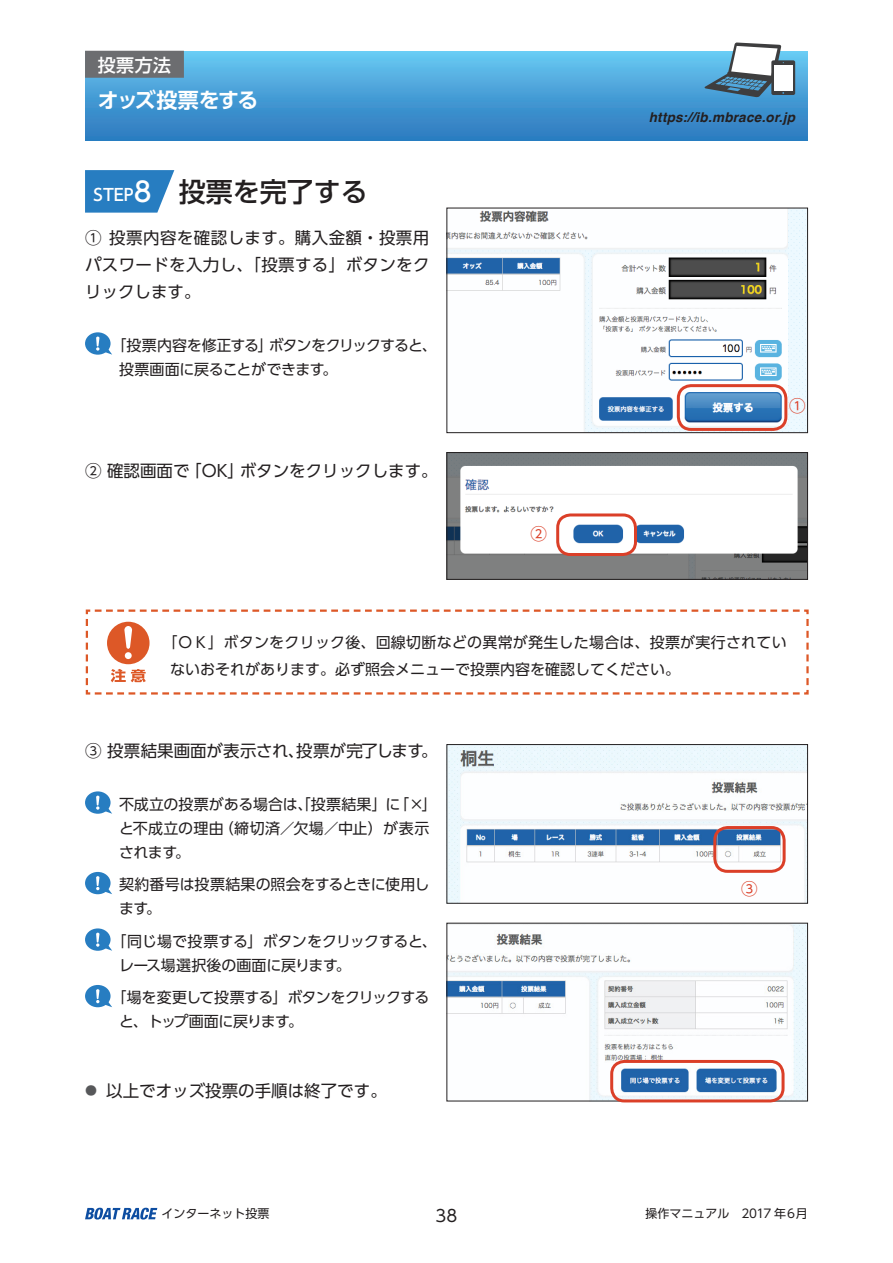
<style>
.page{position:relative;width:893px;height:1263px;background:#fff}
.page>*{position:absolute;margin:0;border:0;box-sizing:border-box;transform-origin:0 0}
.t1{font:500 27px "UD Shin Go Pro";color:#231f20}
.t2{font:700 21px "UD Shin Go Pro De";letter-spacing:-.075em;color:#fff}
.t3{font:500 18px "UD Shin Go Pro";color:#fff}
.t4{font:16.5px/27px "UD Shin Go Pro";color:#231f20;text-align:justify}
.t5{font:16.5px "UD Shin Go Pro";color:#db3f28}
.t6{font:15px/24px "UD Shin Go Pro";color:#231f20}
.t7{font:15px/24px "UD Shin Go Pro";letter-spacing:-.035em;color:#231f20}
.t8{font:15px/24px "UD Shin Go Pro";letter-spacing:-.02em;color:#231f20}
.t9{font:15px/24px "UD Shin Go Pro";letter-spacing:-.04em;color:#231f20}
.t10{font:italic 700 13.5px "Helvetica";letter-spacing:.02em;color:#231f20}
.t11{font:12px "UD Shin Go Pro";color:#231f20}
.s1{font-size:16.5px;color:#fff}
.s2{color:#fff}
.s3{font-family:"Hira Kaku Pro W3";font-size:12px;color:#57585a}
</style>
<div class="page">
<div style="left:85px;top:51px;width:723px;height:89px;background:linear-gradient(to bottom,#68c9f2,#2a77bd)"></div>
<svg style="left:704px;top:42px;width:91px;height:55px"></svg>
<div style="left:774px;top:65px;width:18px;height:25px;background:#fff"></div>
<svg style="left:85px;top:1208px;width:72px;height:11px"></svg>
<svg style="left:85px;top:170px;width:89px;height:43px;background:#3d8ac7"></svg>
<svg style="left:85px;top:609px;width:724px;height:86px"></svg>
<div style="left:107px;top:622px;width:43px;height:42px;background:#dd5827;border-radius:50%"></div>
<div style="left:125px;top:652px;width:7px;height:7px;background:#fff;border-radius:50%"></div>
<svg style="left:124px;top:626px;width:8px;height:23px"></svg>
<svg style="left:111px;top:669px;width:35px;height:13px"></svg>
<div style="left:85px;top:332px;width:26px;height:23px;background:#277dc1;border-radius:50%"></div>
<svg style="left:96px;top:336px;width:16px;height:19px"></svg>
<div style="left:85px;top:791px;width:26px;height:23px;background:#277dc1;border-radius:50%"></div>
<svg style="left:96px;top:795px;width:16px;height:19px"></svg>
<div style="left:85px;top:872px;width:26px;height:22px;background:#277dc1;border-radius:50%"></div>
<svg style="left:96px;top:876px;width:16px;height:18px"></svg>
<div style="left:85px;top:928px;width:26px;height:23px;background:#277dc1;border-radius:50%"></div>
<svg style="left:96px;top:932px;width:16px;height:19px"></svg>
<div style="left:85px;top:985px;width:26px;height:22px;background:#277dc1;border-radius:50%"></div>
<svg style="left:96px;top:989px;width:16px;height:18px"></svg>
<img style="left:448px;top:925px;width:358px;height:174px">
<div style="left:610px;top:1060px;width:174px;height:42px;border:3px solid #db3f28;border-radius:13px"></div>
<img style="left:448px;top:210px;width:358px;height:221px">
<div style="left:446px;top:208px;width:362px;height:225px;border:1px solid #231f20"></div>
<div style="left:677px;top:384px;width:110px;height:47px;border:3px solid #db3f28;border-radius:13px"></div>
<img style="left:448px;top:454px;width:358px;height:124px">
<div style="left:446px;top:452px;width:362px;height:128px;border:1px solid #231f20"></div>
<img style="left:448px;top:746px;width:358px;height:156px">
<div style="left:446px;top:744px;width:362px;height:160px;border:1px solid #231f20"></div>
<div style="left:85px;top:51px;width:99px;height:27px;background:#6c6d70"></div>
<div style="left:713px;top:826px;width:73px;height:47px;border:3px solid #db3f28;border-radius:13px"></div>
<div style="left:556px;top:513px;width:81px;height:43px;border:3px solid #db3f28;border-radius:13px"></div>
<p class="t3" style="left:98px;top:51px;width:75px">投票方法</p>
<h2 class="t2" style="left:98px;top:83px;width:162px">オッズ投票をする</h2>
<h1 class="t1" style="left:94px;top:170px;width:276px"><span class="s1">STEP</span><span class="s2">8</span>　投票を完了する</h1>
<p class="t4" style="left:85px;top:224px;width:346px">① 投票内容を確認します。購入金額・投票用パスワードを入力し、「投票する」ボタンをクリックします。</p>
<p class="t7" style="left:119px;top:333px;width:319px;text-indent:-8px">「投票内容を修正する」ボタンをクリックすると、投票画面に戻ることができます。</p>
<p class="t4" style="left:85px;top:456px;width:354px">② 確認画面で「OK」ボタンをクリックします。</p>
<p class="t5" style="left:530px;top:521px;width:18px">②</p>
<p class="t10" style="left:649px;top:106px;width:148px">https://ib.mbrace.or.jp</p>
<p class="t5" style="left:789px;top:392px;width:18px">①</p>
<p class="t6" style="left:170px;top:628px;width:618px;line-height:27px;text-indent:-8px">「ＯＫ」ボタンをクリック後、回線切断などの異常が発生した場合は、投票が実行されていないおそれがあります。必ず照会メニューで投票内容を確認してください。</p>
<p class="t4" style="left:85px;top:737px;width:354px">③ 投票結果画面が表示され、投票が完了します。</p>
<p class="t6" style="left:119px;top:792px;width:319px">不成立の投票がある場合は、「投票結果」に「×」と不成立の理由（締切済／欠場／中止）が表示されます。</p>
<p class="t6" style="left:119px;top:872px;width:312px">契約番号は投票結果の照会をするときに使用します。</p>
<p class="t8" style="left:119px;top:929px;width:319px;text-indent:-8px">「同じ場で投票する」ボタンをクリックすると、レース場選択後の画面に戻ります。</p>
<p class="t9" style="left:119px;top:985px;width:312px;text-indent:-8px">「場を変更して投票する」ボタンをクリックすると、トップ画面に戻ります。</p>
<p class="t4" style="left:85px;top:1076px;width:303px"><span class="s3">●</span> 以上でオッズ投票の手順は終了です。</p>
<p class="t5" style="left:741px;top:875px;width:18px">③</p>
<p class="t11" style="left:162px;top:1204px;width:109px">インターネット投票</p>
<p class="t4" style="left:436px;top:1202px;width:23px">38</p>
<p class="t11" style="left:645px;top:1204px;width:164px">操作マニュアル　2017 年６月</p>
</div>
